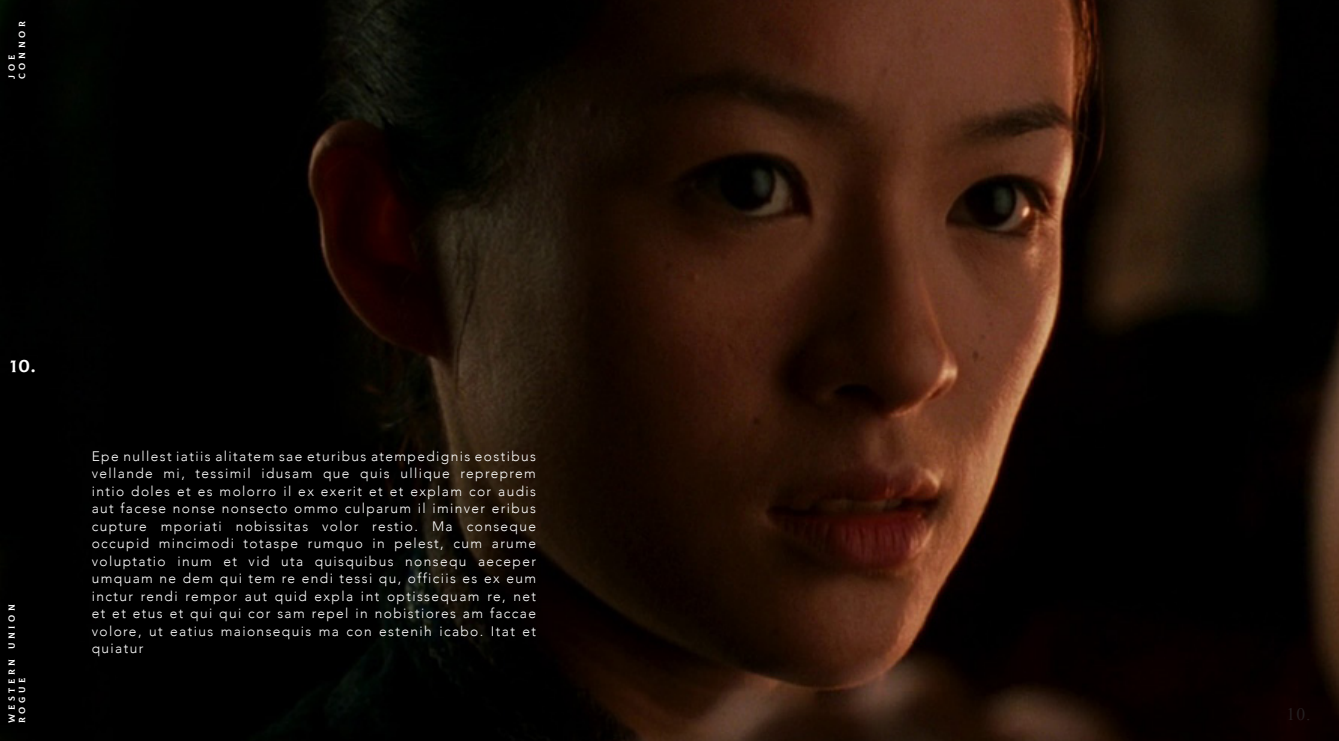
<style>
.page{position:relative;width:1339px;height:741px;background:#fff}
.page>*{position:absolute;margin:0;border:0;box-sizing:border-box;transform-origin:0 0}
.t1{font:17.5px "Times New Roman";color:#231f20}
.t2{font:17.5px "Colus";color:#fff}
.t3{font:300 13.75px/17.5px "Avenir";letter-spacing:.1em;color:#fff;text-align:justify}
.t4{font:8.75px "Colus";letter-spacing:.42em;color:#fff}
</style>
<div class="page">
<img style="left:0;top:0;width:1339px;height:740px">
<p class="t4" style="left:16px;top:79px;width:60px;rotate:-90deg">CONNOR</p>
<p class="t4" style="left:5px;top:79px;width:25px;rotate:-90deg">JOE</p>
<p class="t2" style="left:10px;top:352px;width:27px">10.</p>
<p class="t4" style="left:5px;top:722px;width:121px;rotate:-90deg">WESTERN UNION</p>
<p class="t4" style="left:16px;top:722px;width:47px;rotate:-90deg">ROGUE</p>
<p class="t3" style="left:92px;top:447px;width:446px">Epe nullest iatiis alitatem sae eturibus atempedignis eostibus vellande mi, tessimil idusam que quis ullique repreprem intio doles et es molorro il ex exerit et et explam cor audis aut facese nonse nonsecto ommo culparum il iminver eribus cupture mporiati nobissitas volor restio. Ma conseque occupid mincimodi totaspe rumquo in pelest, cum arume voluptatio inum et vid uta quisquibus nonsequ aeceper umquam ne dem qui tem re endi tessi qu, officiis es ex eum inctur rendi rempor aut quid expla int optissequam re, net et et etus et qui qui cor sam repel in nobistiores am faccae volore, ut eatius maionsequis ma con estenih icabo. Itat et quiatur</p>
<p class="t1" style="left:1286px;top:701px;width:25px">10.</p>
</div>
